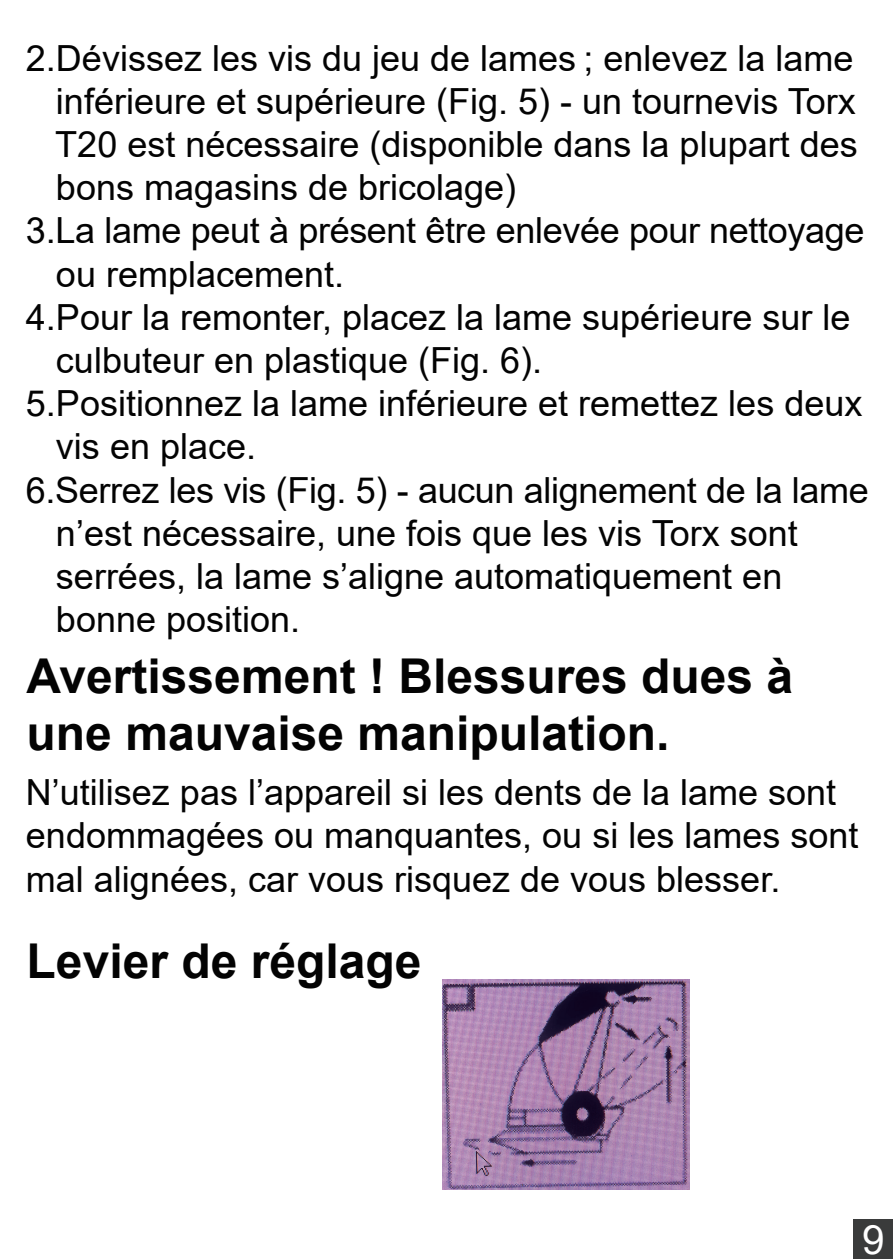
<style>
.page{position:relative;width:893px;height:1259px;background:#fff}
.page>*{position:absolute;margin:0;border:0;box-sizing:border-box;transform-origin:0 0}
.t1{font:700 48px/57.6px "Arial";color:#030303}
.t2{font:40.5px "Arial";color:#fff}
.t3{font:36px/43.2px "Arial";color:#030303}
</style>
<div class="page">
<div style="left:854px;top:1220px;width:39px;height:39px;background:#3a3b3b"></div>
<img style="left:442px;top:979px;width:248px;height:210px">
<p class="t3" style="left:26px;top:36px;width:829px">2.Dévissez les vis du jeu de lames ; enlevez la lame</p>
<p class="t3" style="left:56px;top:79px;width:801px">inférieure et supérieure (Fig. 5) - un tournevis Torx</p>
<p class="t3" style="left:55px;top:122px;width:804px">T20 est nécessaire (disponible dans la plupart des</p>
<p class="t3" style="left:56px;top:166px;width:462px">bons magasins de bricolage)</p>
<p class="t3" style="left:26px;top:209px;width:840px">3.La lame peut à présent être enlevée pour nettoyage</p>
<p class="t3" style="left:56px;top:252px;width:290px">ou remplacement.</p>
<p class="t3" style="left:26px;top:295px;width:826px">4.Pour la remonter, placez la lame supérieure sur le</p>
<p class="t3" style="left:56px;top:338px;width:488px">culbuteur en plastique (Fig. 6).</p>
<p class="t3" style="left:26px;top:382px;width:838px">5.Positionnez la lame inférieure et remettez les deux</p>
<p class="t3" style="left:56px;top:425px;width:202px">vis en place.</p>
<p class="t3" style="left:26px;top:468px;width:844px">6.Serrez les vis (Fig. 5) - aucun alignement de la lame</p>
<p class="t3" style="left:56px;top:511px;width:743px">n’est nécessaire, une fois que les vis Torx sont</p>
<p class="t3" style="left:56px;top:554px;width:728px">serrées, la lame s’aligne automatiquement en</p>
<p class="t3" style="left:56px;top:598px;width:246px">bonne position.</p>
<h1 class="t1" style="left:27px;top:647px;width:768px">Avertissement ! Blessures dues à une mauvaise manipulation.</h1>
<p class="t3" style="left:26px;top:770px;width:834px">N’utilisez pas l’appareil si les dents de la lame sont endommagées ou manquantes, ou si les lames sont mal alignées, car vous risquez de vous blesser.</p>
<h1 class="t1" style="left:27px;top:932px;width:396px">Levier de réglage</h1>
<p class="t2" style="left:862px;top:1212px;width:24px">9</p>
</div>
